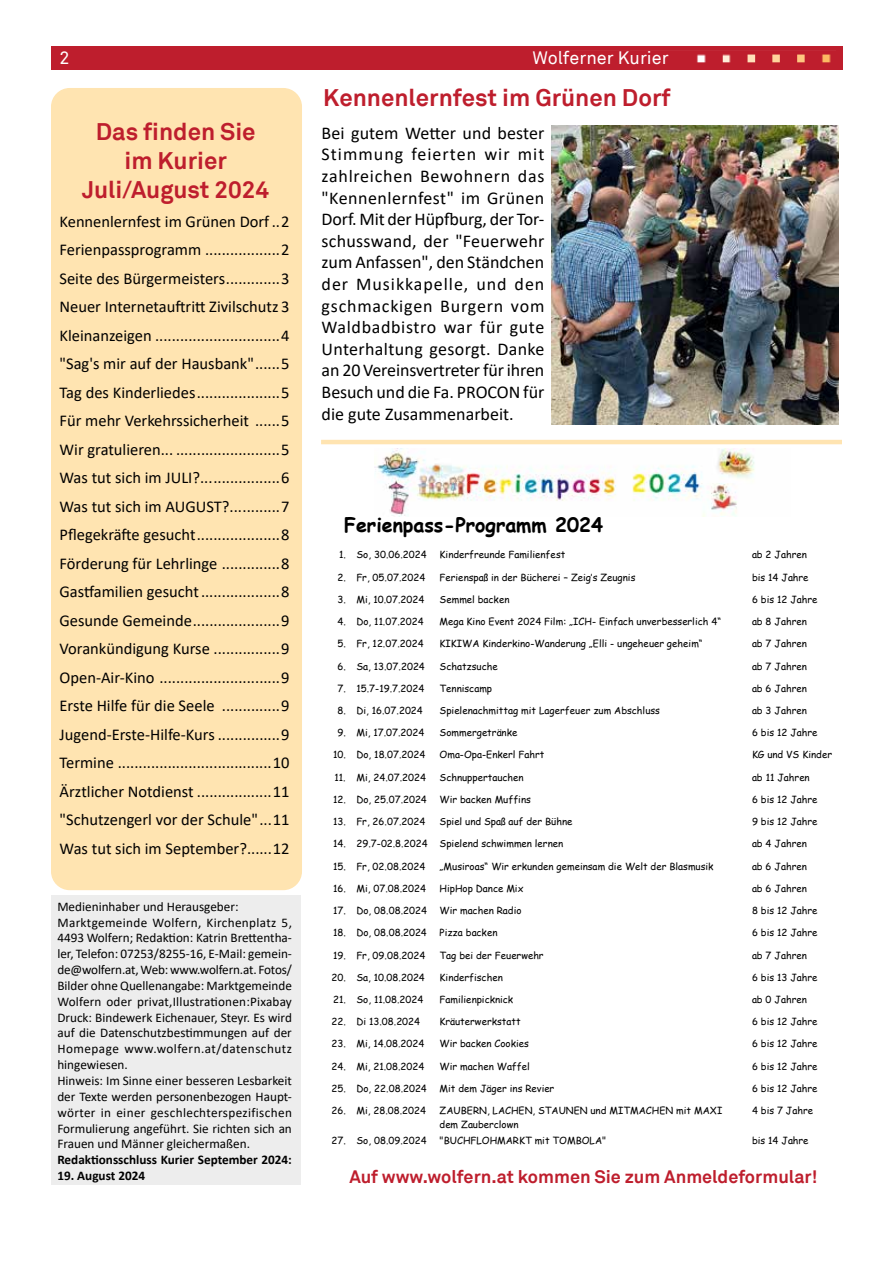
<style>
.page{position:relative;width:893px;height:1263px;background:#fff}
.page>*{position:absolute;margin:0;border:0;box-sizing:border-box;transform-origin:0 0}
.t1{font:700 24px/28.8px "Akkurat";color:#be1e2d;text-align:center}
.t2{font:700 19.65px "Comic Sans MS";color:#000}
.t3{font:18px/21.6px "Calibri";letter-spacing:-.005em;color:#000;text-align:justify}
.t4{font:700 18px "Akkurat";color:#be1e2d}
.t5{font:18px "Akkurat";color:#fff}
.t6{font:16.5px/28.5px "Calibri";color:#000;text-align:justify}
.t7{font:13.2px/15.9px "Calibri";color:#000}
.t8{font:700 13.2px "Calibri";color:#000}
.t9{font:9.75px/13.6px "Comic Sans MS";color:#000}
</style>
<div class="page">
<div style="left:52px;top:89px;width:249px;height:800px;background:#ffe4b1;border-radius:18px"></div>
<div style="left:51px;top:88px;width:251px;height:802px;border:2px solid #ffe4b1;border-radius:18px"></div>
<div style="left:51px;top:896px;width:249px;height:289px;background:#ededed"></div>
<img style="left:374px;top:449px;width:381px;height:67px">
<hr style="left:321px;top:440px;width:521px;height:4px;background:#ffe4b1">
<img style="left:552px;top:125px;width:287px;height:299px">
<div style="left:51px;top:47px;width:791px;height:23px;background:#be1e2d"></div>
<img style="left:696px;top:54px;width:135px;height:9px">
<h3 class="t5" style="left:60px;top:47px;width:12px">2</h3>
<h3 class="t5" style="left:533px;top:47px;width:138px">Wolferner Kurier</h3>
<h1 class="t1" style="left:82px;top:118px;width:188px">Das finden Sie im Kurier<br>Juli/August 2024</h1>
<p class="t6" style="left:60px;top:206px;width:232px">Kennenlernfest im Grünen Dorf..2<br>Ferienpassprogramm ..................2<br>Seite des Bürgermeisters.............3<br>Neuer Internetauftritt Zivilschutz 3<br>Kleinanzeigen ..............................4 "Sag's mir auf der Hausbank"......5<br>Tag des Kinderliedes....................5<br>Für mehr Verkehrssicherheit ......5<br>Wir gratulieren... .........................5<br>Was tut sich im JULI?...................6<br>Was tut sich im AUGUST?............7<br>Pflegekräfte gesucht....................8<br>Förderung für Lehrlinge ..............8<br>Gastfamilien gesucht...................8<br>Gesunde Gemeinde.....................9<br>Vorankündigung Kurse ................9<br>Open-Air-Kino .............................9<br>Erste Hilfe für die Seele ..............9<br>Jugend-Erste-Hilfe-Kurs ...............9<br>Termine .....................................10<br>Ärztlicher Notdienst ..................11 "Schutzengerl vor der Schule"...11<br>Was tut sich im September?......12</p>
<p class="t7" style="left:57px;top:898px;width:236px">Medieninhaber und Herausgeber:<br>Marktgemeinde Wolfern, Kirchenplatz 5, 4493 Wolfern; Redaktion: Katrin Brettentha&shy;ler, Telefon: 07253/8255-16, E-Mail: gemein&shy;de@wolfern.at, Web: www.wolfern.at. Fotos/ Bilder ohne Quellenangabe: Marktgemeinde Wolfern oder privat,Illustrationen:Pixabay Druck: Bindewerk Eichenauer, Steyr. Es wird auf die Datenschutzbestimmungen auf der Homepage www.wolfern.at/datenschutz hingewiesen.<br>Hinweis: Im Sinne einer besseren Lesbarkeit der Texte werden personenbezogen Haupt&shy;wörter in einer geschlechterspezifischen Formulierung angeführt. Sie richten sich an Frauen und Männer gleichermaßen.</p>
<h3 class="t8" style="left:57px;top:1150px;width:236px">Redaktionsschluss Kurier September 2024:</h3>
<h3 class="t8" style="left:57px;top:1166px;width:89px">19. August 2024</h3>
<h1 class="t1" style="left:323px;top:84px;width:349px">Kennenlernfest im Grünen Dorf</h1>
<p class="t3" style="left:322px;top:122px;width:224px">Bei gutem Wetter und bester Stimmung feierten wir mit zahlreichen Bewohnern das "Kennenlernfest" im Grünen Dorf. Mit der Hüpfburg, der Tor&shy;schusswand, der "Feuerwehr zum Anfassen", den Ständchen der Musikkapelle, und den gschmackigen Burgern vom Waldbadbistro war für gute Unterhaltung gesorgt. Danke an 20 Vereinsvertreter für ihren Besuch und die Fa. PROCON für die gute Zusammenarbeit.</p>
<h2 class="t2" style="left:344px;top:510px;width:260px">Ferienpass-Programm 2024</h2>
<p class="t9" style="left:339px;top:548px;width:89px">1. So, 30.06.2024</p>
<p class="t9" style="left:440px;top:548px;width:127px">Kinderfreunde Familienfest</p>
<p class="t9" style="left:752px;top:548px;width:56px">ab 2 Jahren</p>
<p class="t9" style="left:337px;top:570px;width:89px">2. Fr, 05.07.2024</p>
<p class="t9" style="left:440px;top:570px;width:197px">Ferienspaß in der Bücherei – Zeig’s Zeugnis</p>
<p class="t9" style="left:752px;top:570px;width:58px">bis 14 Jahre</p>
<p class="t9" style="left:337px;top:592px;width:89px">3. Mi, 10.07.2024</p>
<p class="t9" style="left:440px;top:592px;width:71px">Semmel backen</p>
<p class="t9" style="left:752px;top:592px;width:67px">6 bis 12 Jahre</p>
<p class="t9" style="left:337px;top:614px;width:88px">4. Do, 11.07.2024</p>
<p class="t9" style="left:440px;top:614px;width:283px">Mega Kino Event 2024 Film: „ICH- Einfach unverbesserlich 4“</p>
<p class="t9" style="left:752px;top:614px;width:56px">ab 8 Jahren</p>
<p class="t9" style="left:337px;top:636px;width:88px">5. Fr, 12.07.2024</p>
<p class="t9" style="left:440px;top:636px;width:265px">KIKIWA Kinderkino-Wanderung „Elli - ungeheuer geheim“</p>
<p class="t9" style="left:752px;top:636px;width:56px">ab 7 Jahren</p>
<p class="t9" style="left:337px;top:659px;width:89px">6. Sa, 13.07.2024</p>
<p class="t9" style="left:440px;top:659px;width:60px">Schatzsuche</p>
<p class="t9" style="left:752px;top:659px;width:56px">ab 7 Jahren</p>
<p class="t9" style="left:337px;top:681px;width:89px">7. 15.7-19.7.2024</p>
<p class="t9" style="left:440px;top:681px;width:54px">Tenniscamp</p>
<p class="t9" style="left:752px;top:681px;width:56px">ab 6 Jahren</p>
<p class="t9" style="left:337px;top:703px;width:87px">8. Di, 16.07.2024</p>
<p class="t9" style="left:440px;top:703px;width:222px">Spielenachmittag mit Lagerfeuer zum Abschluss</p>
<p class="t9" style="left:752px;top:703px;width:56px">ab 3 Jahren</p>
<p class="t9" style="left:337px;top:725px;width:89px">9. Mi, 17.07.2024</p>
<p class="t9" style="left:440px;top:725px;width:79px">Sommergetränke</p>
<p class="t9" style="left:752px;top:725px;width:67px">6 bis 12 Jahre</p>
<p class="t9" style="left:333px;top:748px;width:94px">10. Do, 18.07.2024</p>
<p class="t9" style="left:440px;top:748px;width:106px">Oma-Opa-Enkerl Fahrt</p>
<p class="t9" style="left:752px;top:748px;width:82px">KG und VS Kinder</p>
<p class="t9" style="left:335px;top:770px;width:93px">11. Mi, 24.07.2024</p>
<p class="t9" style="left:440px;top:770px;width:85px">Schnuppertauchen</p>
<p class="t9" style="left:752px;top:770px;width:59px">ab 11 Jahren</p>
<p class="t9" style="left:333px;top:792px;width:95px">12. Do, 25.07.2024</p>
<p class="t9" style="left:440px;top:792px;width:93px">Wir backen Muffins</p>
<p class="t9" style="left:752px;top:792px;width:67px">6 bis 12 Jahre</p>
<p class="t9" style="left:333px;top:814px;width:94px">13. Fr, 26.07.2024</p>
<p class="t9" style="left:440px;top:814px;width:134px">Spiel und Spaß auf der Bühne</p>
<p class="t9" style="left:752px;top:814px;width:67px">9 bis 12 Jahre</p>
<p class="t9" style="left:333px;top:837px;width:232px">14. 29.7-02.8.2024 Spielend schwimmen lernen</p>
<p class="t9" style="left:752px;top:837px;width:56px">ab 4 Jahren</p>
<p class="t9" style="left:333px;top:859px;width:94px">15. Fr, 02.08.2024</p>
<p class="t9" style="left:440px;top:859px;width:275px">„Musiroas“ Wir erkunden gemeinsam die Welt der Blasmusik</p>
<p class="t9" style="left:752px;top:859px;width:56px">ab 6 Jahren</p>
<p class="t9" style="left:333px;top:881px;width:95px">16. Mi, 07.08.2024</p>
<p class="t9" style="left:440px;top:881px;width:85px">HipHop Dance Mix</p>
<p class="t9" style="left:752px;top:881px;width:56px">ab 6 Jahren</p>
<p class="t9" style="left:333px;top:903px;width:95px">17. Do, 08.08.2024</p>
<p class="t9" style="left:440px;top:903px;width:83px">Wir machen Radio</p>
<p class="t9" style="left:752px;top:903px;width:67px">8 bis 12 Jahre</p>
<p class="t9" style="left:333px;top:925px;width:95px">18. Do, 08.08.2024</p>
<p class="t9" style="left:440px;top:925px;width:59px">Pizza backen</p>
<p class="t9" style="left:752px;top:925px;width:67px">6 bis 12 Jahre</p>
<p class="t9" style="left:333px;top:948px;width:94px">19. Fr, 09.08.2024</p>
<p class="t9" style="left:440px;top:948px;width:106px">Tag bei der Feuerwehr</p>
<p class="t9" style="left:752px;top:948px;width:56px">ab 7 Jahren</p>
<p class="t9" style="left:331px;top:970px;width:95px">20. Sa, 10.08.2024</p>
<p class="t9" style="left:440px;top:970px;width:65px">Kinderfischen</p>
<p class="t9" style="left:752px;top:970px;width:67px">6 bis 13 Jahre</p>
<p class="t9" style="left:333px;top:992px;width:92px">21. So, 11.08.2024</p>
<p class="t9" style="left:440px;top:992px;width:75px">Familienpicknick</p>
<p class="t9" style="left:752px;top:992px;width:56px">ab 0 Jahren</p>
<p class="t9" style="left:331px;top:1014px;width:90px">22. Di 13.08.2024</p>
<p class="t9" style="left:440px;top:1014px;width:83px">Kräuterwerkstatt</p>
<p class="t9" style="left:752px;top:1014px;width:67px">6 bis 12 Jahre</p>
<p class="t9" style="left:331px;top:1037px;width:94px">23. Mi, 14.08.2024</p>
<p class="t9" style="left:440px;top:1037px;width:91px">Wir backen Cookies</p>
<p class="t9" style="left:752px;top:1037px;width:67px">6 bis 12 Jahre</p>
<p class="t9" style="left:331px;top:1059px;width:94px">24. Mi, 21.08.2024</p>
<p class="t9" style="left:440px;top:1059px;width:92px">Wir machen Waffel</p>
<p class="t9" style="left:752px;top:1059px;width:67px">6 bis 12 Jahre</p>
<p class="t9" style="left:331px;top:1081px;width:97px">25. Do, 22.08.2024</p>
<p class="t9" style="left:440px;top:1081px;width:116px">Mit dem Jäger ins Revier</p>
<p class="t9" style="left:752px;top:1081px;width:67px">6 bis 12 Jahre</p>
<p class="t9" style="left:331px;top:1103px;width:96px">26. Mi, 28.08.2024</p>
<p class="t9" style="left:440px;top:1103px;width:284px">ZAUBERN, LACHEN, STAUNEN und MITMACHEN mit MAXI dem Zauberclown</p>
<p class="t9" style="left:752px;top:1103px;width:63px">4 bis 7 Jahre</p>
<p class="t9" style="left:331px;top:1133px;width:97px">27. So, 08.09.2024</p>
<p class="t9" style="left:440px;top:1133px;width:168px">"BUCHFLOHMARKT mit TOMBOLA"</p>
<p class="t9" style="left:752px;top:1133px;width:58px">bis 14 Jahre</p>
<h3 class="t4" style="left:349px;top:1165px;width:470px">Auf www.wolfern.at kommen Sie zum Anmeldeformular!</h3>
</div>
